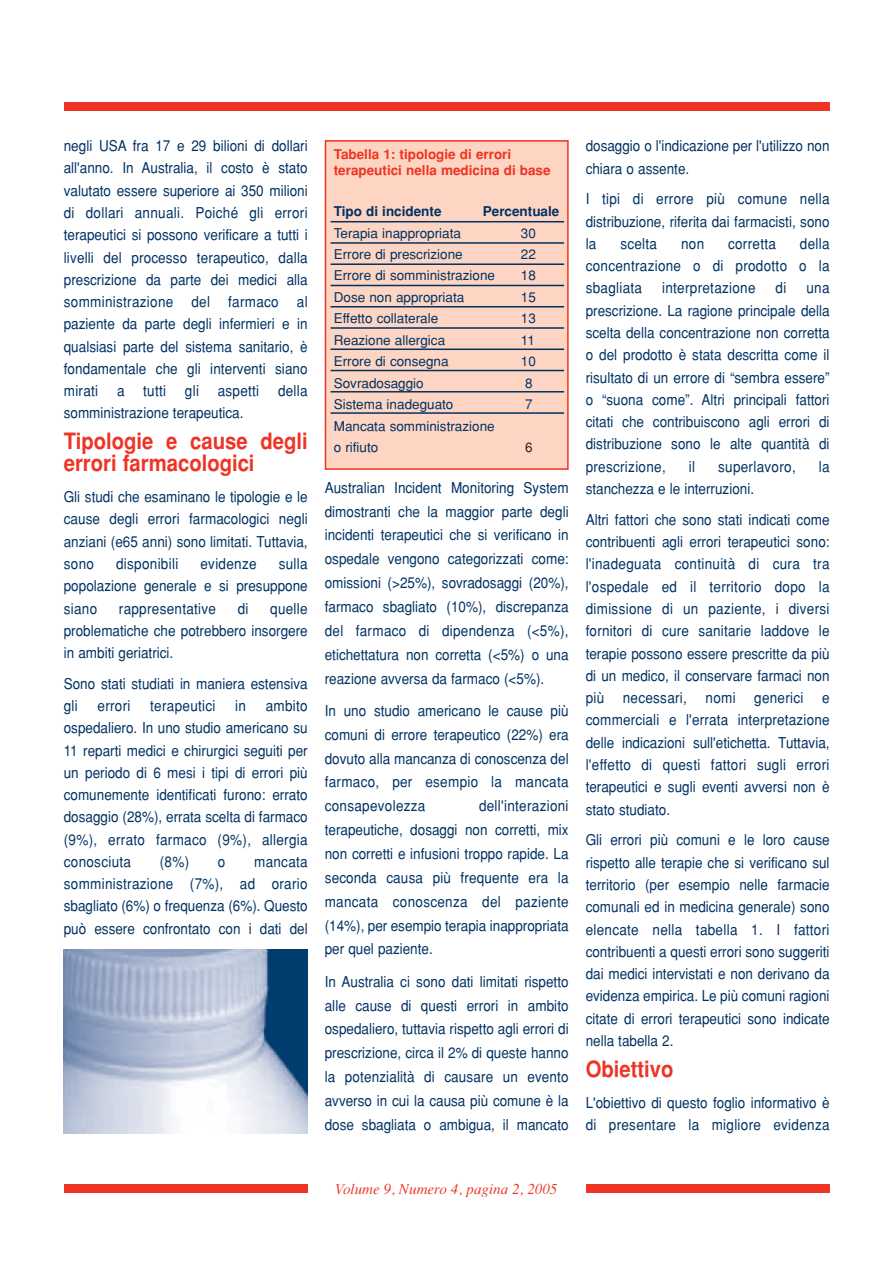
<style>
.page{position:relative;width:893px;height:1263px;background:#fff}
.page>*{position:absolute;margin:0;border:0;box-sizing:border-box;transform-origin:0 0}
.t1{font:700 22.5px/22.2px "Helvetica";color:#ee3424;scale:.9 1}
.t2{font:15px/22.4px "Helvetica";color:#003263;text-align:justify;scale:.9 1}
.t3{font:15px "Helvetica";letter-spacing:.02em;color:#003263;scale:.9 1}
.t4{font:italic 15px "Times";color:#ee3424}
.t5{font:13.5px/21.5px "Helvetica";color:#003263}
.t6{font:700 13.5px/16.2px "Helvetica";color:#ee3424}
.t7{font:700 13.5px "Helvetica";color:#003263}
.t8{font:13.5px "Helvetica";color:#231f20}
</style>
<div class="page">
<div style="left:64px;top:1184px;width:244px;height:9px;background:#ee3424"></div>
<div style="left:585px;top:1184px;width:244px;height:9px;background:#ee3424"></div>
<div style="left:64px;top:102px;width:765px;height:9px;background:#ee3424"></div>
<div style="left:325px;top:141px;width:243px;height:328px;background:#fdd5c2"></div>
<div style="left:325px;top:140px;width:243px;height:330px;border:2px solid #ee3424"></div>
<hr style="left:330px;top:221px;width:234px;height:1px;background:#003263">
<hr style="left:330px;top:242px;width:234px;height:2px;background:#003263">
<hr style="left:330px;top:263px;width:234px;height:2px;background:#003263">
<hr style="left:330px;top:285px;width:234px;height:1px;background:#003263">
<hr style="left:330px;top:306px;width:234px;height:2px;background:#003263">
<hr style="left:330px;top:327px;width:234px;height:2px;background:#003263">
<hr style="left:330px;top:349px;width:234px;height:1px;background:#003263">
<hr style="left:330px;top:370px;width:234px;height:1px;background:#003263">
<hr style="left:330px;top:391px;width:234px;height:2px;background:#003263">
<hr style="left:330px;top:412px;width:234px;height:2px;background:#003263">
<img style="left:64px;top:949px;width:244px;height:184px">
<p class="t2" style="left:64px;top:136px;width:272px">negli USA fra 17 e 29 bilioni di dollari all'anno. In Australia, il costo è stato valutato essere superiore ai 350 milioni di dollari annuali. Poiché gli errori terapeutici si possono verificare a tutti i livelli del processo terapeutico, dalla prescrizione da parte dei medici alla somministrazione del farmaco al paziente da parte degli infermieri e in qualsiasi parte del sistema sanitario, è fondamentale che gli interventi siano mirati a tutti gli aspetti della somministrazione terapeutica.</p>
<h1 class="t1" style="left:64px;top:432px;width:272px">Tipologie e cause degli errori farmacologici</h1>
<p class="t2" style="left:64px;top:487px;width:272px">Gli studi che esaminano le tipologie e le cause degli errori farmacologici negli anziani (e65 anni) sono limitati. Tuttavia, sono</p>
<p class="t2" style="left:64px;top:554px;width:272px;text-indent:215px">sulla popolazione generale e si presuppone siano</p>
<p class="t3" style="left:116px;top:558px;width:71px">disponibili</p>
<p class="t3" style="left:200px;top:558px;width:64px">evidenze</p>
<p class="t2" style="left:64px;top:599px;width:272px;text-indent:206px">quelle problematiche che potrebbero insorgere in ambiti geriatrici.</p>
<p class="t2" style="left:64px;top:674px;width:272px">Sono stati studiati in maniera estensiva gli</p>
<p class="t3" style="left:119px;top:603px;width:110px">rappresentative</p>
<p class="t2" style="left:238px;top:599px;width:14px">di</p>
<p class="t2" style="left:64px;top:696px;width:272px;text-indent:202px">ambito ospedaliero. In uno studio americano su 11 reparti medici e chirurgici seguiti per un periodo di 6 mesi i tipi di errori più comunemente identificati furono: errato dosaggio (28%), errata scelta di farmaco (9%), errato farmaco (9%), allergia conosciuta</p>
<p class="t2" style="left:98px;top:696px;width:38px">errori</p>
<p class="t3" style="left:150px;top:700px;width:74px">terapeutici</p>
<p class="t2" style="left:235px;top:696px;width:14px">in</p>
<p class="t2" style="left:160px;top:852px;width:34px">(8%)</p>
<p class="t2" style="left:218px;top:852px;width:10px">o</p>
<p class="t2" style="left:64px;top:852px;width:272px;text-indent:190px">mancata somministrazione (7%), ad orario sbagliato (6%) o frequenza (6%). Questo può essere confrontato con i dati del</p>
<p class="t6" style="left:334px;top:147px;width:218px">Tabella 1: tipologie di errori terapeutici nella medicina di base</p>
<p class="t7" style="left:334px;top:206px;width:109px">Tipo di incidente</p>
<p class="t7" style="left:483px;top:206px;width:78px">Percentuale</p>
<p class="t5" style="left:334px;top:223px;width:129px">Terapia inappropriata</p>
<p class="t5" style="left:521px;top:223px;width:17px">30</p>
<p class="t5" style="left:334px;top:245px;width:130px">Errore di prescrizione</p>
<p class="t5" style="left:521px;top:245px;width:17px">22</p>
<p class="t5" style="left:334px;top:266px;width:163px">Errore di somministrazione</p>
<p class="t5" style="left:521px;top:266px;width:17px">18</p>
<p class="t5" style="left:334px;top:288px;width:132px">Dose non appropriata</p>
<p class="t5" style="left:521px;top:288px;width:17px">15</p>
<p class="t5" style="left:334px;top:309px;width:106px">Effetto collaterale</p>
<p class="t5" style="left:521px;top:309px;width:17px">13</p>
<p class="t5" style="left:334px;top:331px;width:113px">Reazione allergica</p>
<p class="t5" style="left:521px;top:331px;width:16px">11</p>
<p class="t5" style="left:334px;top:352px;width:116px">Errore di consegna</p>
<p class="t5" style="left:521px;top:352px;width:17px">10</p>
<p class="t5" style="left:334px;top:374px;width:92px">Sovradosaggio</p>
<p class="t5" style="left:525px;top:374px;width:9px">8</p>
<p class="t5" style="left:334px;top:395px;width:121px">Sistema inadeguato</p>
<p class="t5" style="left:525px;top:395px;width:9px">7</p>
<p class="t5" style="left:334px;top:416px;width:162px">Mancata somministrazione o rifiuto</p>
<p class="t8" style="left:525px;top:442px;width:9px">6</p>
<p class="t2" style="left:325px;top:477px;width:272px;line-height:23.9px">Australian Incident Monitoring System dimostranti che la maggior parte degli incidenti terapeutici che si verificano in ospedale vengono categorizzati come: omissioni (&gt;25%), sovradosaggi (20%), farmaco sbagliato (10%), discrepanza del farmaco di dipendenza (&lt;5%), etichettatura non corretta (&lt;5%) o una reazione avversa da farmaco (&lt;5%).</p>
<p class="t2" style="left:325px;top:700px;width:272px;line-height:23.9px">In uno studio americano le cause più comuni di errore terapeutico (22%) era dovuto alla mancanza di conoscenza del farmaco, per esempio la mancata consapevolezza</p>
<p class="t2" style="left:325px;top:796px;width:272px;line-height:23.9px;text-indent:154px">dell'interazioni terapeutiche, dosaggi non corretti, mix non corretti e infusioni troppo rapide. La seconda causa più frequente era la mancata conoscenza del paziente (14%), per esempio terapia inappropriata per quel paziente.</p>
<p class="t2" style="left:325px;top:971px;width:272px;line-height:23.9px">In Australia ci sono dati limitati rispetto alle cause di questi errori in ambito ospedaliero, tuttavia rispetto agli errori di prescrizione, circa il 2% di queste hanno la potenzialità di causare un evento avverso in cui la causa più comune è la dose sbagliata o ambigua, il mancato</p>
<p class="t2" style="left:585px;top:136px;width:272px">dosaggio o l'indicazione per l'utilizzo non chiara o assente.</p>
<p class="t2" style="left:585px;top:189px;width:272px">I tipi di errore più comune nella distribuzione, riferita dai farmacisti, sono la</p>
<p class="t2" style="left:585px;top:234px;width:272px;text-indent:214px">della concentrazione o di prodotto o la sbagliata</p>
<p class="t2" style="left:620px;top:234px;width:42px">scelta</p>
<p class="t2" style="left:681px;top:234px;width:27px">non</p>
<p class="t3" style="left:728px;top:238px;width:55px">corretta</p>
<p class="t3" style="left:662px;top:283px;width:105px">interpretazione</p>
<p class="t2" style="left:775px;top:278px;width:14px">di</p>
<p class="t2" style="left:585px;top:278px;width:272px;text-indent:221px">una prescrizione. La ragione principale della scelta della concentrazione non corretta o del prodotto è stata descritta come il risultato di un errore di “sembra essere” o “suona come”. Altri principali fattori citati che contribuiscono agli errori di distribuzione sono le alte quantità di prescrizione,</p>
<p class="t2" style="left:688px;top:457px;width:8px">il</p>
<p class="t3" style="left:718px;top:461px;width:88px">superlavoro,</p>
<p class="t2" style="left:818px;top:457px;width:14px">la</p>
<p class="t2" style="left:585px;top:475px;width:272px;line-height:30.8px">stanchezza e le interruzioni.<br>Altri fattori che sono stati indicati come</p>
<p class="t2" style="left:585px;top:532px;width:272px">contribuenti agli errori terapeutici sono: l'inadeguata continuità di cura tra l'ospedale ed il territorio dopo la dimissione di un paziente, i diversi fornitori di cure sanitarie laddove le terapie possono essere prescritte da più di un medico, il conservare farmaci non più necessari, nomi generici e commerciali e l'errata interpretazione delle indicazioni sull'etichetta. Tuttavia, l'effetto di questi fattori sugli errori terapeutici e sugli eventi avversi non è stato studiato.</p>
<p class="t2" style="left:585px;top:830px;width:272px">Gli errori più comuni e le loro cause rispetto alle terapie che si verificano sul territorio (per esempio nelle farmacie comunali ed in medicina generale) sono elencate nella tabella 1. I fattori contribuenti a questi errori sono suggeriti dai medici intervistati e non derivano da evidenza empirica. Le più comuni ragioni citate di errori terapeutici sono indicate nella tabella 2.</p>
<h1 class="t1" style="left:585px;top:1060px;width:99px">Obiettivo</h1>
<p class="t2" style="left:585px;top:1093px;width:272px">L'obiettivo di questo foglio informativo è di presentare la migliore evidenza</p>
<p class="t4" style="left:335px;top:1183px;width:224px">Volume 9, Numero 4, pagina 2, 2005</p>
</div>
